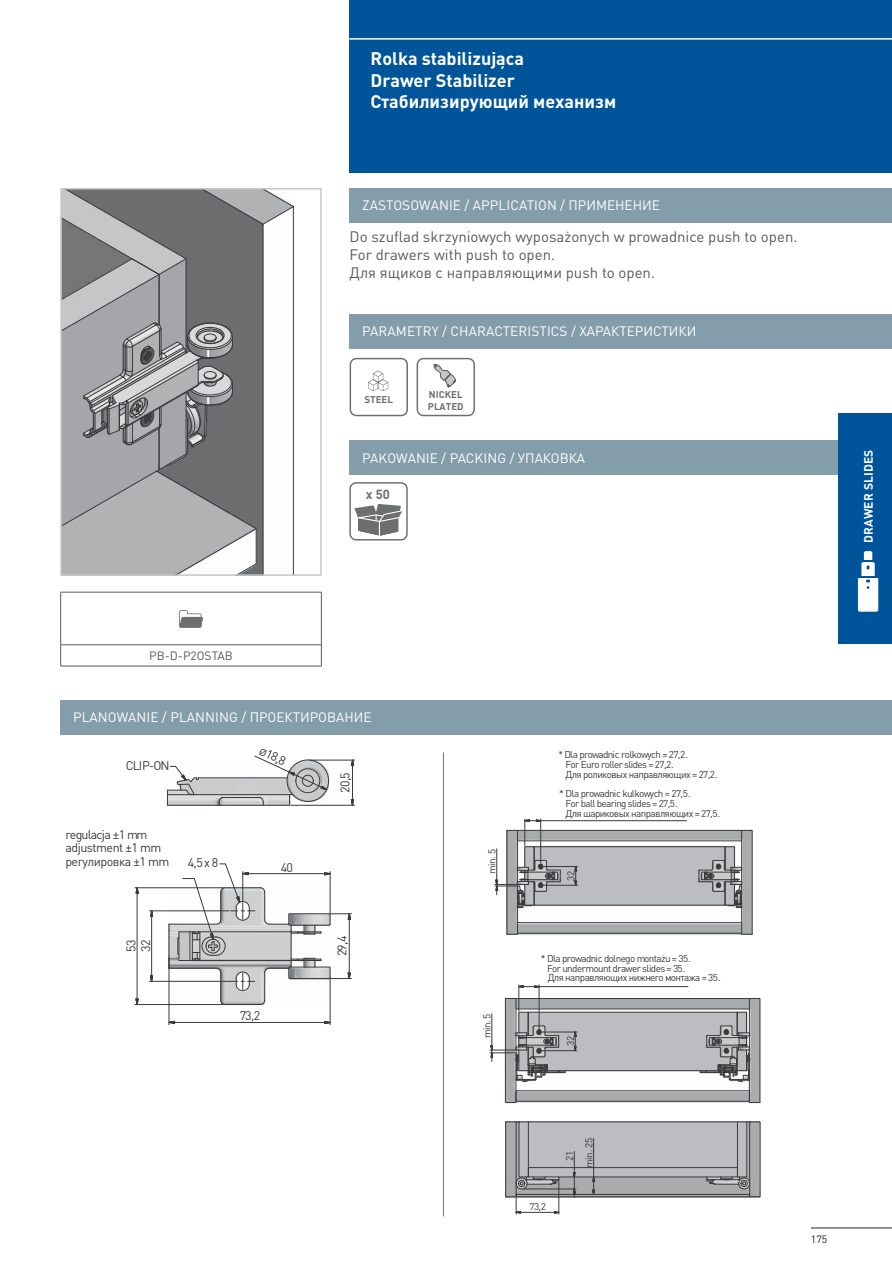
<style>
.page{position:relative;width:892px;height:1267px;background:#fff}
.page>*{position:absolute;margin:0;border:0;box-sizing:border-box;transform-origin:0 0}
.t1{font:700 18px/21.6px "DIN Pro";color:#fff}
.t2{font:15px/18px "DIN Pro";color:#58595b}
.t3{font:13.5px "DIN Pro";letter-spacing:.005em;color:#fff}
.t4{font:700 13.05px "DIN Pro";color:#6d6e70}
.t5{font:12.45px/13.4px "DIN Pro";letter-spacing:-.04em;color:#3a393b}
.t6{font:700 12px "DIN Pro";letter-spacing:.01em;color:#fff}
.t7{font:12px "DIN Pro";color:#58595b}
.t8{font:10.5px "DIN Pro";color:#231f20}
.t9{font:9.9px/9.8px "DIN Pro";letter-spacing:-.06em;color:#3a393b}
.t10{font:700 9.75px/11.7px "DIN Pro";color:#6d6e70}
.s1{font-family:"Myriad Pro";font-size:10.05px}
</style>
<div class="page">
<div style="left:838px;top:413px;width:54px;height:230px;background:#00549a"></div>
<hr style="left:811px;top:1226px;width:81px;height:2px;background:#6d6e70">
<div style="left:858px;top:577px;width:20px;height:34px;background:#fff;border-radius:2px"></div>
<div style="left:861px;top:562px;width:14px;height:34px;background:#fff;border-radius:2px"></div>
<div style="left:864px;top:551px;width:8px;height:34px;background:#fff;border-radius:2px"></div>
<svg style="left:857px;top:576px;width:22px;height:12px"></svg>
<hr style="left:856px;top:560px;width:24px;height:2px;background:#005397">
<div style="left:349px;top:482px;width:59px;height:58px;border:1px solid #6d6e70;border-radius:6px"></div>
<svg style="left:354px;top:504px;width:48px;height:32px"></svg>
<div style="left:349px;top:188px;width:543px;height:34px;background:#849daa"></div>
<div style="left:349px;top:314px;width:543px;height:34px;background:#849daa"></div>
<div style="left:349px;top:440px;width:489px;height:34px;background:#849daa"></div>
<div style="left:60px;top:699px;width:832px;height:34px;background:#849daa"></div>
<div style="left:350px;top:358px;width:58px;height:58px;border:1px solid #6d6e70;border-radius:6px"></div>
<svg style="left:368px;top:370px;width:20px;height:21px"></svg>
<div style="left:417px;top:358px;width:58px;height:58px;border:1px solid #6d6e70;border-radius:6px"></div>
<svg style="left:433px;top:364px;width:23px;height:23px"></svg>
<svg style="left:63px;top:191px;width:231px;height:381px;background:#9d9ea0"></svg>
<div style="left:60px;top:188px;width:262px;height:387px;border:2px solid #c6c8ca"></div>
<div style="left:349px;top:0;width:543px;height:172px;background:#00549a"></div>
<hr style="left:349px;top:38px;width:543px;height:2px;background:#fff">
<hr style="left:443px;top:752px;width:1px;height:464px;background:#6d6e70">
<svg style="left:495px;top:818px;width:257px;height:116px"></svg>
<svg style="left:490px;top:984px;width:270px;height:118px"></svg>
<hr style="left:539px;top:984px;width:1px;height:44px;background:#3a393b">
<hr style="left:539px;top:986px;width:149px;height:1px;background:#3a393b">
<svg style="left:505px;top:1121px;width:256px;height:94px"></svg>
<hr style="left:593px;top:1137px;width:1px;height:39px;background:#3a393b">
<svg style="left:61px;top:733px;width:316px;height:292px"></svg>
<svg style="left:167px;top:755px;width:161px;height:50px"></svg>
<svg style="left:351px;top:758px;width:3px;height:7px"></svg>
<svg style="left:351px;top:799px;width:3px;height:7px"></svg>
<hr style="left:352px;top:765px;width:1px;height:34px;background:#3a393b">
<hr style="left:309px;top:759px;width:46px;height:1px;background:#3a393b">
<hr style="left:291px;top:804px;width:64px;height:1px;background:#3a393b">
<svg style="left:324px;top:1020px;width:6px;height:3px"></svg>
<svg style="left:168px;top:1020px;width:7px;height:3px"></svg>
<hr style="left:175px;top:1021px;width:150px;height:1px;background:#3a393b">
<hr style="left:330px;top:978px;width:1px;height:46px;background:#3a393b">
<hr style="left:169px;top:957px;width:1px;height:67px;background:#3a393b">
<svg style="left:136px;top:886px;width:3px;height:7px"></svg>
<svg style="left:136px;top:998px;width:3px;height:6px"></svg>
<hr style="left:137px;top:893px;width:1px;height:105px;background:#3a393b">
<hr style="left:135px;top:887px;width:89px;height:1px;background:#3a393b">
<hr style="left:135px;top:1004px;width:89px;height:1px;background:#3a393b">
<svg style="left:150px;top:909px;width:3px;height:7px"></svg>
<svg style="left:150px;top:975px;width:3px;height:7px"></svg>
<hr style="left:151px;top:916px;width:1px;height:59px;background:#3a393b">
<hr style="left:149px;top:910px;width:80px;height:1px;background:#3a393b">
<hr style="left:149px;top:980px;width:82px;height:1px;background:#3a393b">
<svg style="left:169px;top:863px;width:182px;height:141px"></svg>
<hr style="left:330px;top:871px;width:1px;height:42px;background:#3a393b">
<hr style="left:60px;top:591px;width:262px;height:1px;background:#58595b">
<hr style="left:60px;top:592px;width:1px;height:52px;background:#58595b">
<hr style="left:60px;top:644px;width:261px;height:1px;background:#58595b">
<svg style="left:60px;top:645px;width:1px;height:20px"></svg>
<hr style="left:60px;top:665px;width:262px;height:1px;background:#58595b">
<hr style="left:321px;top:592px;width:1px;height:52px;background:#58595b">
<svg style="left:321px;top:644px;width:1px;height:21px"></svg>
<svg style="left:179px;top:610px;width:24px;height:17px"></svg>
<h1 class="t1" style="left:371px;top:50px;width:247px">Rolka stabilizująca<br>Drawer Stabilizer<br>Стабилизирующий механизм</h1>
<h3 class="t3" style="left:362px;top:201px;width:299px">ZASTOSOWANIE / APPLICATION / ПРИМЕНЕНИЕ</h3>
<h2 class="t2" style="left:350px;top:229px;width:449px">Do szuflad skrzyniowych wyposażonych w prowadnice push to open.<br>For drawers with push to open.<br>Для ящиков с направляющими push to open.</h2>
<h3 class="t3" style="left:362px;top:327px;width:336px">PARAMETRY / CHARACTERISTICS / ХАРАКТЕРИСТИКИ</h3>
<p class="t10" style="left:364px;top:394px;width:30px">STEEL</p>
<p class="t10" style="left:428px;top:390px;width:37px">NICKEL<br>PLATED</p>
<h3 class="t3" style="left:362px;top:453px;width:224px">PAKOWANIE / PACKING / УПАКОВКА</h3>
<h3 class="t4" style="left:366px;top:489px;width:25px">x 50</h3>
<p class="t6" style="left:864px;top:542px;width:94px;rotate:-90deg">DRAWER SLIDES</p>
<p class="t7" style="left:149px;top:651px;width:85px">PB-D-P2OSTAB</p>
<h3 class="t3" style="left:73px;top:712px;width:300px">PLANOWANIE / PLANNING / ПРОЕКТИРОВАНИЕ</h3>
<p class="t5" style="left:126px;top:760px;width:45px">CLIP-ON</p>
<p class="t5" style="left:65px;top:829px;width:106px">regulacja ±1 mm adjustment ±1 mm регулировка ±1 mm</p>
<p class="t5" style="left:188px;top:857px;width:32px">4,5 x 8</p>
<p class="t5" style="left:263px;top:745px;width:29px;rotate:25deg"><span class="s1">Ø</span>18,8</p>
<p class="t5" style="left:281px;top:862px;width:14px">40</p>
<p class="t5" style="left:125px;top:951px;width:14px;line-height:14.5px;rotate:-90deg">35<br>23</p>
<p class="t5" style="left:240px;top:1009px;width:22px">73,2</p>
<p class="t5" style="left:340px;top:792px;width:22px;rotate:-90deg">5,02</p>
<p class="t5" style="left:337px;top:955px;width:22px;rotate:-90deg">4,92</p>
<p class="t9" style="left:488px;top:873px;width:26px;rotate:-90deg">min. 5</p>
<p class="t9" style="left:483px;top:1037px;width:26px;rotate:-90deg">m 5.ni</p>
<p class="t9" style="left:565px;top:750px;width:154px;text-indent:-7px">* Dla prowadnic rolkowych = 27,2.<br>For Euro roller slides = 27,2.<br>Для роликовых направляющих = 27,2.</p>
<p class="t9" style="left:565px;top:800px;width:156px">For ball bearing slides = 27,5.<br>Для шариковых направляющих = 27,5.</p>
<p class="t9" style="left:559px;top:789px;width:133px">* Dla prowadnic kulkowych = 27,5.</p>
<p class="t9" style="left:567px;top:880px;width:11px;rotate:-90deg">23</p>
<p class="t9" style="left:547px;top:954px;width:175px;text-indent:-6px">* Dla prowadnic dolnego montażu = 35.<br>For undermount drawer slides = 35.<br>Для направляющих нижнего монтажа = 35.</p>
<p class="t9" style="left:567px;top:1045px;width:11px;rotate:-90deg">23</p>
<p class="t9" style="left:529px;top:1202px;width:18px">73,2</p>
<p class="t9" style="left:561px;top:1167px;width:31px;line-height:19.4px;text-indent:7px;rotate:-90deg">12 min. 52</p>
<p class="t8" style="left:811px;top:1234px;width:18px">175</p>
</div>
